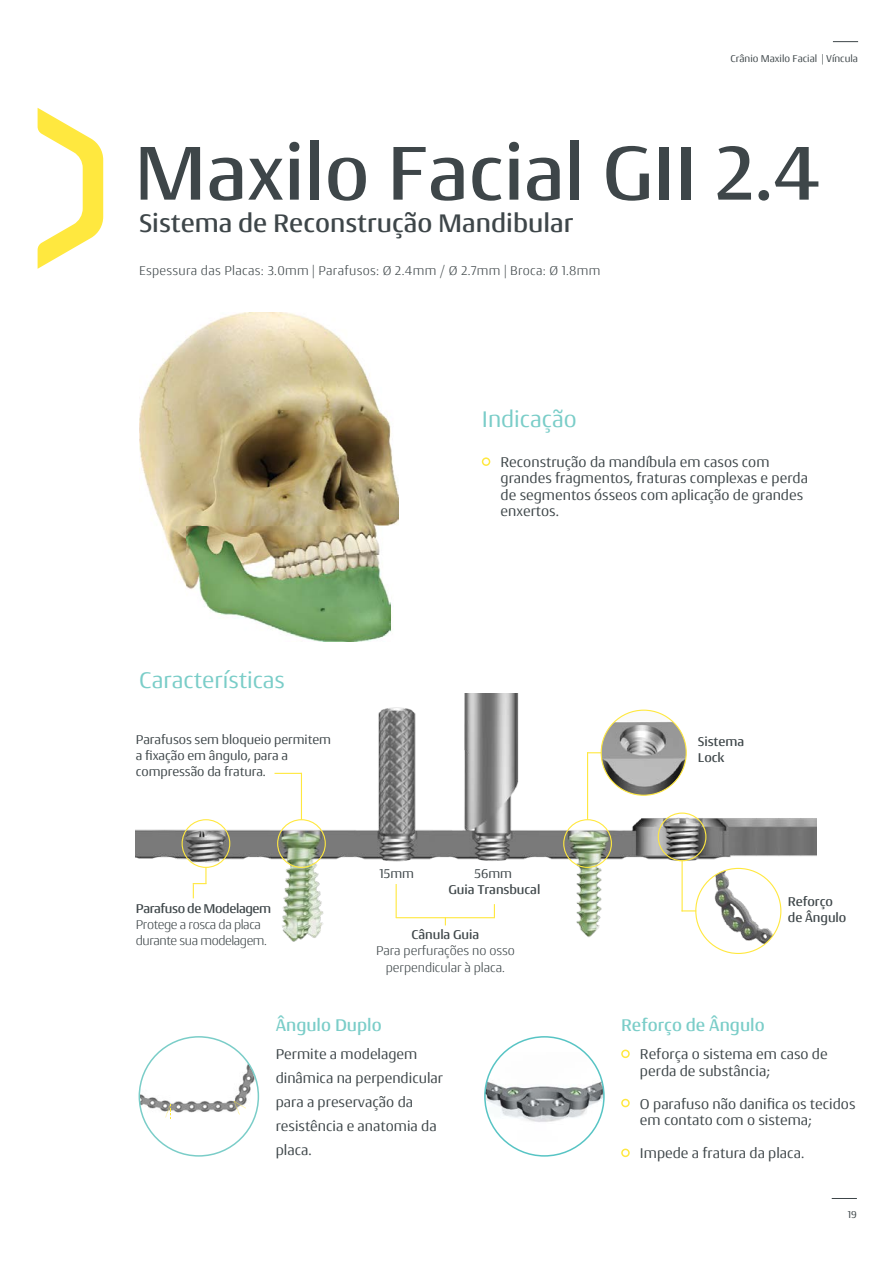
<style>
.page{position:relative;width:893px;height:1263px;background:#fff}
.page>*{position:absolute;margin:0;border:0;box-sizing:border-box;transform-origin:0 0}
.t1{font:500 81px "Conto";color:#3e4649}
.t2{font:500 27px "Conto";color:#3e4649}
.t3{font:24px "Conto";color:#7acdc8}
.t4{font:500 18px "Conto";color:#7acdc8}
.t5{font:15px/16.5px "Conto";color:#3e4649}
.t6{font:13.5px/16.2px "Conto";letter-spacing:-.005em;color:#3e4649}
.t7{font:300 13.5px "Conto";letter-spacing:.02em;color:#3e4649}
.t8{font:500 13.5px/16.2px "Conto";letter-spacing:-.005em;color:#3e4649}
.t9{font:300 13.5px/16.2px "Conto";letter-spacing:-.005em;color:#3e4649;text-align:center}
.t10{font:300 13.5px/16.2px "Conto";letter-spacing:-.03em;color:#3e4649}
.t11{font:500 13.5px "Conto";letter-spacing:-.03em;color:#3e4649}
.t12{font:10.5px "Conto";color:#3e4649}
</style>
<div class="page">
<img style="left:136px;top:693px;width:680px;height:261px">
<svg style="left:833px;top:41px;width:25px;height:1px"></svg>
<svg style="left:832px;top:1198px;width:25px;height:1px"></svg>
<svg style="left:38px;top:108px;width:65px;height:161px"></svg>
<img style="left:139px;top:1037px;width:119px;height:92px">
<svg style="left:165px;top:1104px;width:6px;height:15px"></svg>
<svg style="left:234px;top:1101px;width:12px;height:14px"></svg>
<div style="left:139px;top:1036px;width:120px;height:121px;border:2px solid #7acdc8;border-radius:50%"></div>
<img style="left:485px;top:1052px;width:119px;height:89px">
<div style="left:484px;top:1036px;width:121px;height:121px;border:2px solid #57c4c4;border-radius:50%"></div>
<svg style="left:621px;top:1049px;width:9px;height:9px"></svg>
<svg style="left:621px;top:1099px;width:9px;height:8px"></svg>
<svg style="left:621px;top:1148px;width:9px;height:9px"></svg>
<svg style="left:274px;top:773px;width:27px;height:1px"></svg>
<hr style="left:301px;top:773px;width:1px;height:47px;background:#ffe83f">
<hr style="left:396px;top:884px;width:1px;height:34px;background:#ffe83f">
<hr style="left:396px;top:917px;width:99px;height:1px;background:#ffe83f">
<svg style="left:494px;top:904px;width:1px;height:13px"></svg>
<div style="left:182px;top:819px;width:48px;height:49px;border:1px solid #ffe83f;border-radius:50%"></div>
<div style="left:563px;top:819px;width:49px;height:49px;border:1px solid #ffe83f;border-radius:50%"></div>
<div style="left:658px;top:812px;width:48px;height:49px;border:1px solid #ffe83f;border-radius:50%"></div>
<svg style="left:588px;top:752px;width:13px;height:1px"></svg>
<hr style="left:587px;top:752px;width:1px;height:68px;background:#ffe83f">
<img style="left:601px;top:710px;width:85px;height:85px;border-radius:43px">
<svg style="left:681px;top:910px;width:14px;height:1px"></svg>
<hr style="left:682px;top:861px;width:1px;height:50px;background:#ffe83f">
<img style="left:708px;top:868px;width:73px;height:85px">
<div style="left:277px;top:819px;width:49px;height:49px;border:1px solid #ffe83f;border-radius:50%"></div>
<svg style="left:193px;top:867px;width:13px;height:31px"></svg>
<svg style="left:482px;top:457px;width:8px;height:9px"></svg>
<img style="left:139px;top:313px;width:259px;height:319px">
<img style="left:187px;top:527px;width:203px;height:115px">
<p class="t12" style="left:730px;top:51px;width:129px">Crânio Maxilo Facial | Víncula</p>
<h1 class="t1" style="left:134px;top:121px;width:688px">Maxilo Facial GII 2.4</h1>
<h2 class="t2" style="left:139px;top:206px;width:436px">Sistema de Reconstrução Mandibular</h2>
<p class="t7" style="left:139px;top:262px;width:463px">Espessura das Placas: 3.0mm | Parafusos: Ø 2.4mm / Ø 2.7mm | Broca: Ø 1.8mm</p>
<h3 class="t3" style="left:482px;top:403px;width:96px">Indicação</h3>
<h3 class="t3" style="left:139px;top:664px;width:147px">Características</h3>
<p class="t5" style="left:501px;top:453px;width:309px">Reconstrução da mandíbula em casos com grandes fragmentos, fraturas complexas e perda de segmentos ósseos com aplicação de grandes enxertos.</p>
<p class="t6" style="left:136px;top:731px;width:197px">Parafusos sem bloqueio permitem a fixação em ângulo, para a compressão da fratura.</p>
<p class="t8" style="left:698px;top:733px;width:48px">Sistema<br>Lock</p>
<p class="t6" style="left:379px;top:865px;width:36px">15mm</p>
<p class="t6" style="left:474px;top:865px;width:39px">56mm</p>
<p class="t8" style="left:449px;top:881px;width:93px">Guia Transbucal</p>
<p class="t11" style="left:136px;top:900px;width:137px">Parafuso de Modelagem</p>
<p class="t10" style="left:136px;top:916px;width:133px">Protege a rosca da placa durante sua modelagem.</p>
<p class="t8" style="left:412px;top:926px;width:69px">Cânula Guia</p>
<p class="t9" style="left:376px;top:942px;width:140px">Para perfurações no osso perpendicular à placa.</p>
<p class="t4" style="left:276px;top:1014px;width:108px">Ângulo Duplo</p>
<p class="t5" style="left:276px;top:1041px;width:169px;line-height:24px">Permite a modelagem dinâmica na perpendicular para a preservação da resistência e anatomia da placa.</p>
<p class="t8" style="left:788px;top:892px;width:60px">Reforço de Ângulo</p>
<p class="t4" style="left:621px;top:1014px;width:145px">Reforço de Ângulo</p>
<p class="t5" style="left:640px;top:1045px;width:189px">Reforça o sistema em caso de perda de substância;</p>
<p class="t5" style="left:640px;top:1095px;width:217px">O parafuso não danifica os tecidos em contato com o sistema;</p>
<p class="t5" style="left:640px;top:1144px;width:166px">Impede a fratura da placa.</p>
<p class="t12" style="left:848px;top:1208px;width:10px">19</p>
</div>
